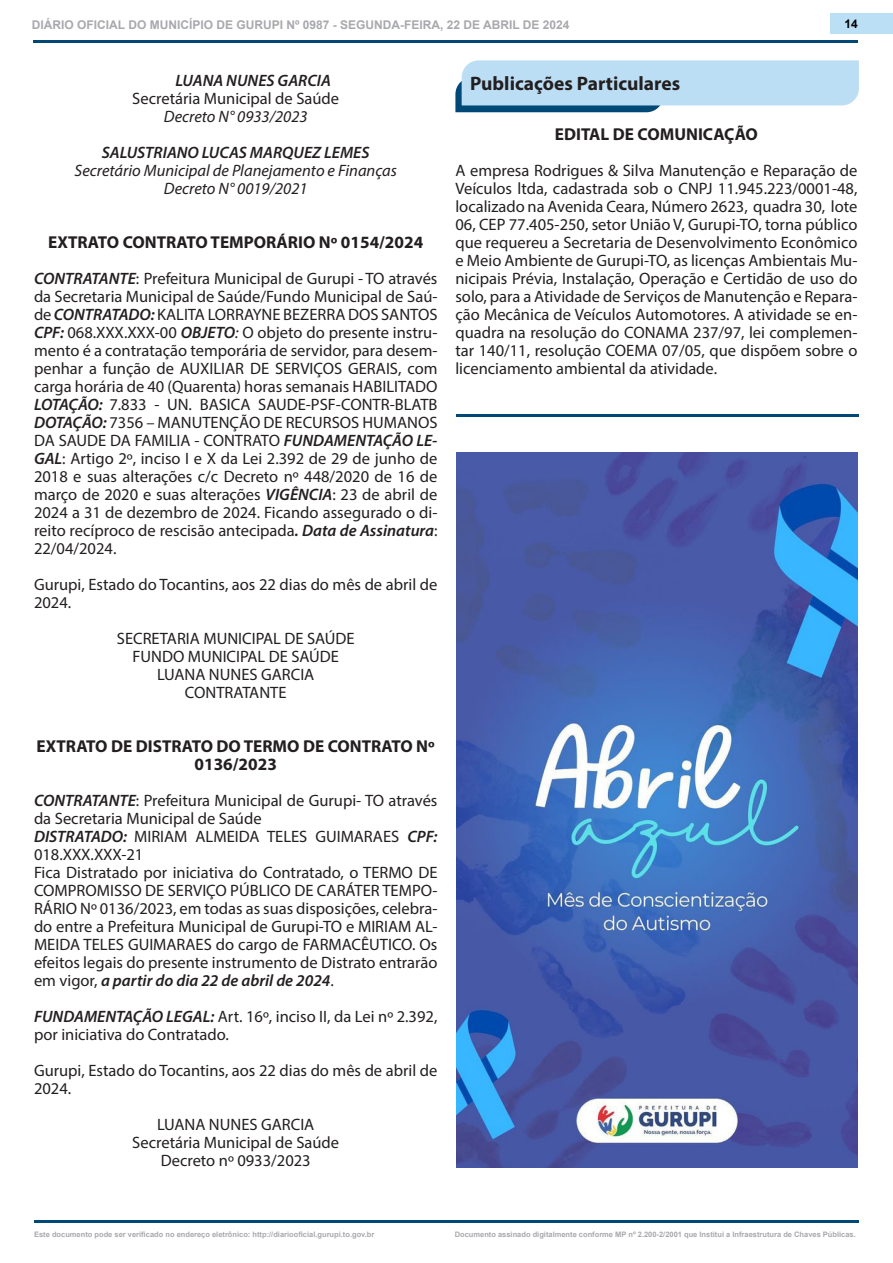
<style>
.page{position:relative;width:893px;height:1263px;background:#fff}
.page>*{position:absolute;margin:0;border:0;box-sizing:border-box;transform-origin:0 0}
.titul{font:700 19.5px "Myriad Pro";color:#231f20}
.proto{font:700 17.25px/18px "Myriad Pro";color:#231f20;text-align:center}
.texto_-_EXTRATO{font:16.5px/18px "Myriad Pro";color:#231f20}
.TEXTO_CENTRO{font:16.5px "Myriad Pro";color:#231f20}
.TEXTO_CENTRO-2{font:italic 16.5px "Myriad Pro";color:#231f20}
.TEXTO_CENTRO-3{font:italic 600 16.5px "Myriad Pro";color:#231f20}
.t1{font:700 12px "Arial";color:#a8a9ad}
.t2{font:700 12px "Arial";color:#000001}
.t3{font:700 7.5px "Arial";color:#a8a9ad}
.s1{font-weight:600;font-style:italic}
.s2{font-style:italic}
</style>
<div class="page">
<hr style="left:34px;top:1220px;width:825px;height:3px;background:#004876">
<div style="left:831px;top:13px;width:62px;height:21px;background:#bbdff4"></div>
<hr style="left:33px;top:40px;width:825px;height:3px;background:#004876">
<svg style="left:455px;top:60px;width:404px;height:52px;background:#b4d6ec"></svg>
<hr style="left:456px;top:414px;width:402px;height:2px;background:#004876">
<img style="left:456px;top:453px;width:402px;height:714px">
<p class="t1" style="left:32px;top:16px;width:539px">DIÁRIO OFICIAL DO MUNICÍPIO DE GURUPI Nº 0987 - SEGUNDA-FEIRA, 22 DE ABRIL DE 2024</p>
<p class="t2" style="left:844px;top:15px;width:15px">14</p>
<p class="TEXTO_CENTRO-3" style="left:176px;top:70px;width:157px">LUANA NUNES GARCIA</p>
<p class="TEXTO_CENTRO" style="left:132px;top:88px;width:208px">Secretária Municipal de Saúde</p>
<p class="TEXTO_CENTRO-2" style="left:164px;top:106px;width:145px">Decreto N° 0933/2023</p>
<p class="TEXTO_CENTRO-3" style="left:102px;top:142px;width:269px">SALUSTRIANO LUCAS MARQUEZ LEMES</p>
<p class="TEXTO_CENTRO-2" style="left:75px;top:160px;width:324px">Secretário Municipal de Planejamento e Finanças</p>
<p class="TEXTO_CENTRO-2" style="left:164px;top:178px;width:145px">Decreto N° 0019/2021</p>
<p class="proto" style="left:48px;top:233px;width:376px">EXTRATO CONTRATO TEMPORÁRIO Nº 0154/2024</p>
<p class="texto_-_EXTRATO" style="left:34px;top:269px;width:405px;text-align:justify"><span class="s1">CONTRATANTE</span>: Prefeitura Municipal de Gurupi - TO através da Secretaria Municipal de Saúde/Fundo Municipal de Saú&shy;de <span class="s1">CONTRATADO:</span> KALITA LORRAYNE BEZERRA DOS SANTOS <span class="s1">CPF:</span> 068.XXX.XXX-00 <span class="s1">OBJETO</span><span class="s2">:</span> O objeto do presente instru&shy;mento é a contratação temporária de servidor, para desem&shy;penhar a função de AUXILIAR DE SERVIÇOS GERAIS, com carga horária de 40 (Quarenta) horas semanais HABILITADO <span class="s1">LOTAÇÃO:</span> 7.833 - UN. BASICA SAUDE-PSF-CONTR-BLATB <span class="s1">DOTAÇÃO:</span> 7356 – MANUTENÇÃO DE RECURSOS HUMANOS DA SAUDE DA FAMILIA - CONTRATO <span class="s1">FUNDAMENTAÇÃO LE-GAL</span>: Artigo 2º, inciso I e X da Lei 2.392 de 29 de junho de 2018 e suas alterações c/c Decreto nº 448/2020 de 16 de março de 2020 e suas alterações <span class="s1">VIGÊNCIA</span>: 23 de abril de 2024 a 31 de dezembro de 2024. Ficando assegurado o di&shy;reito recíproco de rescisão antecipada<span class="s1">. Data de Assinatura</span>:<br>22/04/2024.</p>
<p class="texto_-_EXTRATO" style="left:34px;top:575px;width:405px">Gurupi, Estado do Tocantins, aos 22 dias do mês de abril de<br>2024.</p>
<p class="TEXTO_CENTRO" style="left:117px;top:628px;width:239px">SECRETARIA MUNICIPAL DE SAÚDE</p>
<p class="TEXTO_CENTRO" style="left:132px;top:646px;width:208px">FUNDO MUNICIPAL DE SAÚDE</p>
<p class="TEXTO_CENTRO" style="left:157px;top:664px;width:159px">LUANA NUNES GARCIA</p>
<p class="TEXTO_CENTRO" style="left:185px;top:682px;width:103px">CONTRATANTE</p>
<p class="proto" style="left:37px;top:737px;width:400px">EXTRATO DE DISTRATO DO TERMO DE CONTRATO Nº<br>0136/2023</p>
<p class="texto_-_EXTRATO" style="left:34px;top:791px;width:405px"><span class="s1">CONTRATANTE</span>: Prefeitura Municipal de Gurupi- TO através da Secretaria Municipal de Saúde</p>
<p class="texto_-_EXTRATO" style="left:34px;top:827px;width:405px"><span class="s1">DISTRATADO:</span> MIRIAM ALMEIDA TELES GUIMARAES <span class="s1">CPF:<br></span>018.XXX.XXX-21</p>
<p class="texto_-_EXTRATO" style="left:34px;top:863px;width:405px;text-align:justify">Fica Distratado por iniciativa do Contratado, o TERMO DE COMPROMISSO DE SERVIÇO PÚBLICO DE CARÁTER TEMPO-RÁRIO Nº 0136/2023, em todas as suas disposições, celebra&shy;do entre a Prefeitura Municipal de Gurupi-TO e MIRIAM AL-MEIDA TELES GUIMARAES do cargo de FARMACÊUTICO. Os efeitos legais do presente instrumento de Distrato entrarão em vigor, <span class="s1">a partir do dia 22 de abril de 2024</span>.</p>
<p class="texto_-_EXTRATO" style="left:34px;top:1007px;width:405px"><span class="s1">FUNDAMENTAÇÃO LEGAL:</span> Art. 16º, inciso II, da Lei nº 2.392, por iniciativa do Contratado.</p>
<p class="texto_-_EXTRATO" style="left:34px;top:1061px;width:405px">Gurupi, Estado do Tocantins, aos 22 dias do mês de abril de<br>2024.</p>
<p class="TEXTO_CENTRO" style="left:157px;top:1114px;width:159px">LUANA NUNES GARCIA</p>
<p class="TEXTO_CENTRO" style="left:132px;top:1132px;width:208px">Secretária Municipal de Saúde</p>
<p class="TEXTO_CENTRO" style="left:161px;top:1150px;width:152px">Decreto nº 0933/2023</p>
<p class="titul" style="left:470px;top:71px;width:212px">Publicações Particulares</p>
<p class="proto" style="left:555px;top:125px;width:204px">EDITAL DE COMUNICAÇÃO</p>
<p class="texto_-_EXTRATO" style="left:455px;top:161px;width:404px;text-align:justify">A empresa Rodrigues &amp; Silva Manutenção e Reparação de Veículos ltda, cadastrada sob o CNPJ 11.945.223/0001-48, localizado na Avenida Ceara, Número 2623, quadra 30, lote 06, CEP 77.405-250, setor União V, Gurupi-TO, torna público que requereu a Secretaria de Desenvolvimento Econômico e Meio Ambiente de Gurupi-TO, as licenças Ambientais Mu&shy;nicipais Prévia, Instalação, Operação e Certidão de uso do solo, para a Atividade de Serviços de Manutenção e Repara&shy;ção Mecânica de Veículos Automotores. A atividade se en&shy;quadra na resolução do CONAMA 237/97, lei complemen&shy;tar 140/11, resolução COEMA 07/05, que dispõem sobre o licenciamento ambiental da atividade.</p>
<p class="t3" style="left:34px;top:1228px;width:342px">Este documento pode ser verificado no endereço eletrônico: http://diariooficial.gurupi.to.gov.br</p>
<p class="t3" style="left:455px;top:1228px;width:403px">Documento assinado digitalmente conforme MP nº 2.200-2/2001 que Institui a Infraestrutura de Chaves Públicas.</p>
</div>
